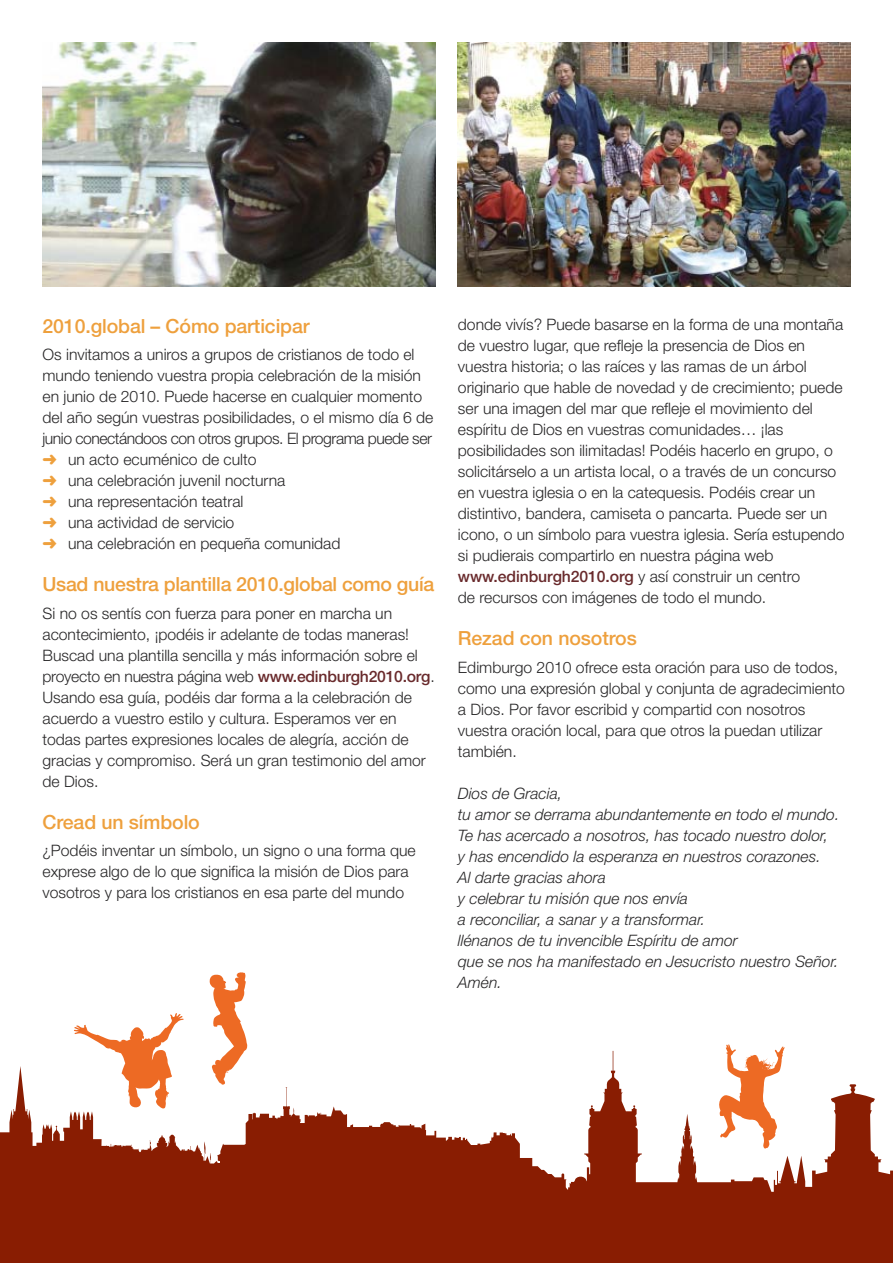
<style>
.page{position:relative;width:893px;height:1263px;background:#fff}
.page>*{position:absolute;margin:0;border:0;box-sizing:border-box;transform-origin:0 0}
.t1{font:500 19.5px "Helvetica Neue";letter-spacing:-.005em;color:#eea03d}
.t2{font:300 15.75px/21px "Helvetica Neue";color:#272627}
.t3{font:italic 300 15.75px/21px "Helvetica Neue";color:#272627}
.s1{color:#eea03d}
.s2{font-weight:500;color:#692a2c}
</style>
<div class="page">
<svg style="left:0;top:1051px;width:893px;height:212px;fill:#891d02"></svg>
<svg style="left:718px;top:1044px;width:67px;height:105px"></svg>
<svg style="left:74px;top:1013px;width:110px;height:96px"></svg>
<svg style="left:210px;top:972px;width:37px;height:113px"></svg>
<img style="left:43px;top:43px;width:392px;height:244px">
<img style="left:458px;top:43px;width:392px;height:244px">
<p class="t1" style="left:43px;top:319px;width:269px">2010.global – Cómo participar</p>
<p class="t2" style="left:43px;top:346px;width:392px">Os invitamos a uniros a grupos de cristianos de todo el mundo teniendo vuestra propia celebración de la misión en junio de 2010. Puede hacerse en cualquier momento del año según vuestras posibilidades, o el mismo día 6 de junio conectándoos con otros grupos. El programa puede ser <span class="s1">➜</span> un acto ecuménico de culto<br><span class="s1">➜</span> una celebración juvenil nocturna<br><span class="s1">➜</span> una representación teatral<br><span class="s1">➜</span> una actividad de servicio<br><span class="s1">➜</span> una celebración en pequeña comunidad</p>
<p class="t1" style="left:43px;top:577px;width:393px">Usad nuestra plantilla 2010.global como guía</p>
<p class="t2" style="left:43px;top:604px;width:394px">Si no os sentís con fuerza para poner en marcha un acontecimiento, ¡podéis ir adelante de todas maneras!<br>Buscad una plantilla sencilla y más información sobre el proyecto en nuestra página web <span class="s2">www.edinburgh2010.org</span>.<br>Usando esa guía, podéis dar forma a la celebración de acuerdo a vuestro estilo y cultura. Esperamos ver en todas partes expresiones locales de alegría, acción de gracias y compromiso. Será un gran testimonio del amor de Dios.</p>
<p class="t1" style="left:43px;top:815px;width:159px">Cread un símbolo</p>
<p class="t2" style="left:43px;top:841px;width:375px">¿Podéis inventar un símbolo, un signo o una forma que exprese algo de lo que significa la misión de Dios para vosotros y para los cristianos en esa parte del mundo</p>
<p class="t2" style="left:458px;top:316px;width:388px">donde vivís? Puede basarse en la forma de una montaña de vuestro lugar, que refleje la presencia de Dios en vuestra historia; o las raíces y las ramas de un árbol originario que hable de novedad y de crecimiento; puede ser una imagen del mar que refleje el movimiento del espíritu de Dios en vuestras comunidades… ¡las posibilidades son ilimitadas! Podéis hacerlo en grupo, o solicitárselo a un artista local, o a través de un concurso en vuestra iglesia o en la catequesis. Podéis crear un distintivo, bandera, camiseta o pancarta. Puede ser un icono, o un símbolo para vuestra iglesia. Sería estupendo si pudierais compartirlo en nuestra página web <span class="s2">www.edinburgh2010.org</span> y así construir un centro<br>de recursos con imágenes de todo el mundo.</p>
<p class="t1" style="left:458px;top:631px;width:180px">Rezad con nosotros</p>
<p class="t2" style="left:458px;top:658px;width:388px">Edimburgo 2010 ofrece esta oración para uso de todos, como una expresión global y conjunta de agradecimiento a Dios. Por favor escribid y compartid con nosotros vuestra oración local, para que otros la puedan utilizar también.</p>
<p class="t3" style="left:458px;top:784px;width:383px">Dios de Gracia,<br>tu amor se derrama abundantemente en todo el mundo.<br>Te has acercado a nosotros, has tocado nuestro dolor,<br>y has encendido la esperanza en nuestros corazones.<br>Al darte gracias ahora<br>y celebrar tu misión que nos envía<br>a reconciliar, a sanar y a transformar.<br>llénanos de tu invencible Espíritu de amor<br>que se nos ha manifestado en Jesucristo nuestro Señor.<br>Amén.</p>
</div>
